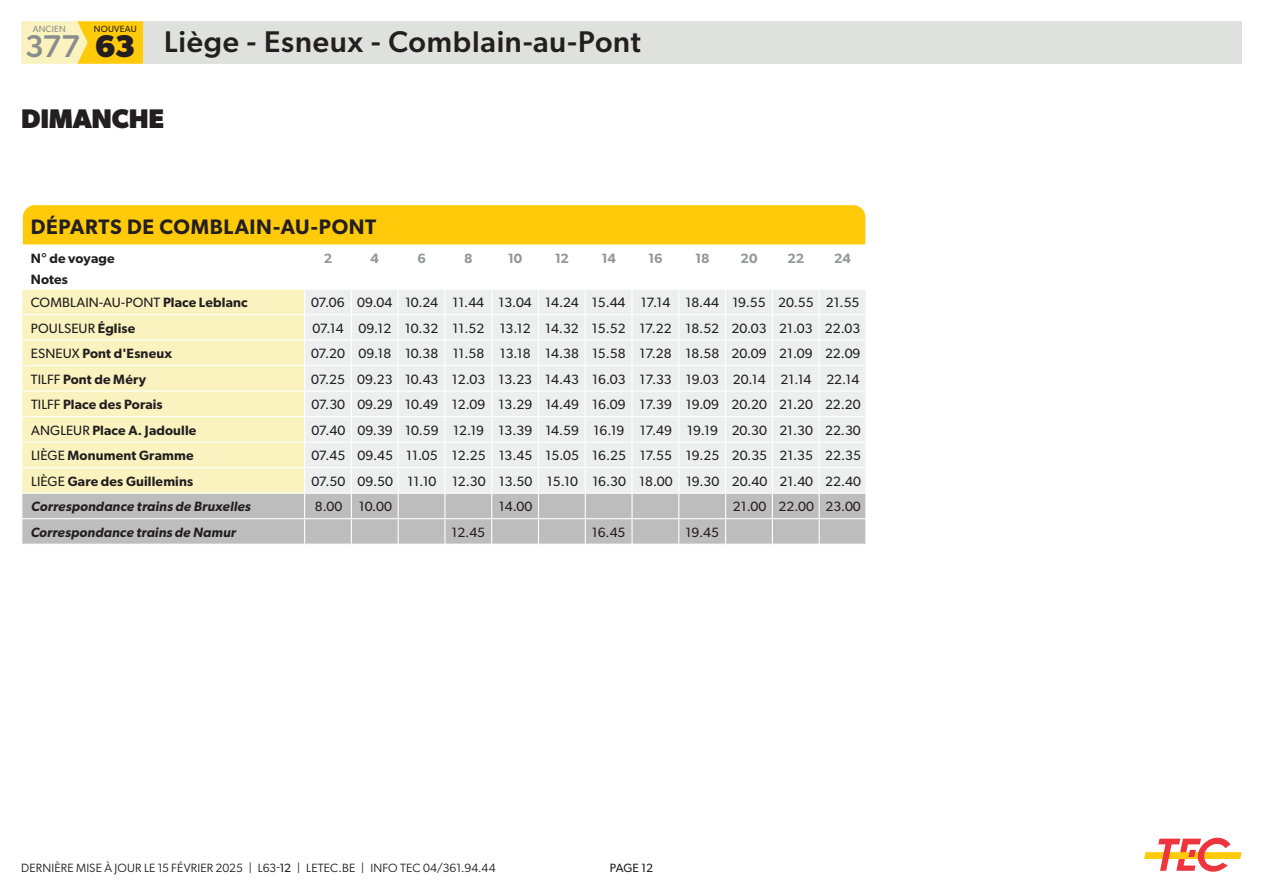
<style>
.page{position:relative;width:1263px;height:893px;background:#fff}
.page>*{position:absolute;margin:0;border:0;box-sizing:border-box;transform-origin:0 0}
.t1{font:500 31.5px "Gibson";color:#8a8d8e}
.t2{font:700 31.5px "Gibson";color:#231f20}
.t3{font:500 30px "Gibson";letter-spacing:.025em;color:#231f20}
.t4{font:700 27px "Gibson";letter-spacing:-.01em;color:#231f20}
.t5{font:600 21px "Gibson";letter-spacing:.03em;color:#231f20}
.t6{font:13.5px "Gibson";color:#231f20}
.t7{font:600 13.5px "Gibson";letter-spacing:.01em;color:#231f20}
.t8{font:italic 600 13.5px "Gibson";letter-spacing:.01em;color:#231f20}
.t9{font:600 13.5px "Gibson";letter-spacing:-.015em;color:#939598}
.t10{font:12px "Gibson";letter-spacing:.01em;color:#231f20}
.t11{font:12px "Gibson";letter-spacing:-.03em;color:#231f20}
.t12{font:9px "Gibson";letter-spacing:.025em;color:#231f20}
.t13{font:9px "Gibson";letter-spacing:.025em;color:#8a8d8e}
.s1{font-weight:600}
.s2{font-weight:400}
.s3{font-style:inherit}
</style>
<div class="page">
<div style="left:143px;top:21px;width:1099px;height:43px;background:#dfe1df"></div>
<div style="left:77px;top:21px;width:66px;height:43px;background:#feca0a"></div>
<svg style="left:21px;top:21px;width:67px;height:43px;background:#fbefb1"></svg>
<svg style="left:1144px;top:837px;width:98px;height:35px"></svg>
<svg style="left:22px;top:204px;width:844px;height:340px"></svg>
<p class="t13" style="left:33px;top:24px;width:35px">ANCIEN</p>
<p class="t12" style="left:94px;top:24px;width:44px">NOUVEAU</p>
<h1 class="t2" style="left:95px;top:28px;width:42px">63</h1>
<h1 class="t1" style="left:25px;top:27px;width:57px">377</h1>
<h2 class="t3" style="left:164px;top:23px;width:478px">Liège - Esneux - Comblain-au-Pont</h2>
<p class="t4" style="left:21px;top:103px;width:144px">DIMANCHE</p>
<p class="t5" style="left:31px;top:214px;width:347px">DÉPARTS DE COMBLAIN-AU-PONT</p>
<p class="t7" style="left:31px;top:250px;width:85px">N° de voyage</p>
<p class="t9" style="left:324px;top:250px;width:10px">2</p>
<p class="t9" style="left:371px;top:250px;width:10px">4</p>
<p class="t9" style="left:417px;top:250px;width:10px">6</p>
<p class="t9" style="left:464px;top:250px;width:10px">8</p>
<p class="t9" style="left:508px;top:250px;width:16px">10</p>
<p class="t9" style="left:555px;top:250px;width:16px">12</p>
<p class="t9" style="left:601px;top:250px;width:16px">14</p>
<p class="t9" style="left:648px;top:250px;width:16px">16</p>
<p class="t9" style="left:695px;top:250px;width:16px">18</p>
<p class="t9" style="left:740px;top:250px;width:18px">20</p>
<p class="t9" style="left:787px;top:250px;width:18px">22</p>
<p class="t9" style="left:834px;top:250px;width:18px">24</p>
<p class="t7" style="left:31px;top:271px;width:39px">Notes</p>
<p class="t6" style="left:31px;top:294px;width:219px">COMBLAIN-AU-PONT <span class="s1">Place Leblanc</span></p>
<p class="t6" style="left:311px;top:294px;width:35px">07.06</p>
<p class="t6" style="left:357px;top:294px;width:37px">09.04</p>
<p class="t6" style="left:405px;top:294px;width:35px">10.24</p>
<p class="t6" style="left:452px;top:294px;width:33px">11.44</p>
<p class="t6" style="left:498px;top:294px;width:35px">13.04</p>
<p class="t6" style="left:545px;top:294px;width:35px">14.24</p>
<p class="t6" style="left:592px;top:294px;width:35px">15.44</p>
<p class="t6" style="left:641px;top:294px;width:31px">17.14</p>
<p class="t6" style="left:685px;top:294px;width:35px">18.44</p>
<p class="t6" style="left:732px;top:294px;width:35px">19.55</p>
<p class="t6" style="left:778px;top:294px;width:37px">20.55</p>
<p class="t6" style="left:826px;top:294px;width:35px">21.55</p>
<p class="t6" style="left:31px;top:320px;width:106px">POULSEUR <span class="s1">Église</span></p>
<p class="t6" style="left:312px;top:320px;width:33px">07.14</p>
<p class="t6" style="left:358px;top:320px;width:34px">09.12</p>
<p class="t6" style="left:405px;top:320px;width:35px">10.32</p>
<p class="t6" style="left:453px;top:320px;width:33px">11.52</p>
<p class="t6" style="left:500px;top:320px;width:32px">13.12</p>
<p class="t6" style="left:545px;top:320px;width:35px">14.32</p>
<p class="t6" style="left:592px;top:320px;width:35px">15.52</p>
<p class="t6" style="left:639px;top:320px;width:34px">17.22</p>
<p class="t6" style="left:685px;top:320px;width:35px">18.52</p>
<p class="t6" style="left:731px;top:320px;width:37px">20.03</p>
<p class="t6" style="left:779px;top:320px;width:35px">21.03</p>
<p class="t6" style="left:825px;top:320px;width:37px">22.03</p>
<p class="t7" style="left:31px;top:346px;width:143px"><span class="s2">ESNEUX</span> Pont d'Esneux</p>
<p class="t6" style="left:311px;top:345px;width:35px">07.20</p>
<p class="t6" style="left:359px;top:345px;width:34px">09.18</p>
<p class="t6" style="left:405px;top:345px;width:35px">10.38</p>
<p class="t6" style="left:453px;top:345px;width:33px">11.58</p>
<p class="t6" style="left:500px;top:345px;width:32px">13.18</p>
<p class="t6" style="left:545px;top:345px;width:35px">14.38</p>
<p class="t6" style="left:592px;top:345px;width:35px">15.58</p>
<p class="t6" style="left:639px;top:345px;width:34px">17.28</p>
<p class="t6" style="left:686px;top:345px;width:35px">18.58</p>
<p class="t6" style="left:732px;top:345px;width:37px">20.09</p>
<p class="t6" style="left:779px;top:345px;width:35px">21.09</p>
<p class="t6" style="left:825px;top:345px;width:37px">22.09</p>
<p class="t7" style="left:31px;top:372px;width:117px"><span class="s2">TILFF</span> Pont de Méry</p>
<p class="t6" style="left:311px;top:371px;width:35px">07.25</p>
<p class="t6" style="left:357px;top:371px;width:37px">09.23</p>
<p class="t6" style="left:405px;top:371px;width:35px">10.43</p>
<p class="t6" style="left:452px;top:371px;width:35px">12.03</p>
<p class="t6" style="left:498px;top:371px;width:35px">13.23</p>
<p class="t6" style="left:545px;top:371px;width:35px">14.43</p>
<p class="t6" style="left:592px;top:371px;width:35px">16.03</p>
<p class="t6" style="left:639px;top:371px;width:34px">17.33</p>
<p class="t6" style="left:686px;top:371px;width:35px">19.03</p>
<p class="t6" style="left:733px;top:371px;width:34px">20.14</p>
<p class="t6" style="left:780px;top:371px;width:32px">21.14</p>
<p class="t6" style="left:826px;top:371px;width:35px">22.14</p>
<p class="t7" style="left:31px;top:397px;width:133px"><span class="s2">TILFF</span> Place des Porais</p>
<p class="t6" style="left:311px;top:397px;width:35px">07.30</p>
<p class="t6" style="left:357px;top:397px;width:37px">09.29</p>
<p class="t6" style="left:405px;top:397px;width:35px">10.49</p>
<p class="t6" style="left:452px;top:397px;width:35px">12.09</p>
<p class="t6" style="left:499px;top:397px;width:35px">13.29</p>
<p class="t6" style="left:545px;top:397px;width:35px">14.49</p>
<p class="t6" style="left:592px;top:397px;width:35px">16.09</p>
<p class="t6" style="left:640px;top:397px;width:34px">17.39</p>
<p class="t6" style="left:686px;top:397px;width:35px">19.09</p>
<p class="t6" style="left:732px;top:397px;width:37px">20.20</p>
<p class="t6" style="left:779px;top:397px;width:35px">21.20</p>
<p class="t6" style="left:825px;top:397px;width:37px">22.20</p>
<p class="t7" style="left:31px;top:422px;width:167px"><span class="s2">ANGLEUR</span> Place A. Jadoulle</p>
<p class="t6" style="left:311px;top:422px;width:35px">07.40</p>
<p class="t6" style="left:357px;top:422px;width:37px">09.39</p>
<p class="t6" style="left:405px;top:422px;width:35px">10.59</p>
<p class="t6" style="left:453px;top:422px;width:32px">12.19</p>
<p class="t6" style="left:499px;top:422px;width:35px">13.39</p>
<p class="t6" style="left:545px;top:422px;width:35px">14.59</p>
<p class="t6" style="left:594px;top:422px;width:32px">16.19</p>
<p class="t6" style="left:640px;top:422px;width:34px">17.49</p>
<p class="t6" style="left:687px;top:422px;width:32px">19.19</p>
<p class="t6" style="left:732px;top:422px;width:37px">20.30</p>
<p class="t6" style="left:779px;top:422px;width:35px">21.30</p>
<p class="t6" style="left:825px;top:422px;width:37px">22.30</p>
<p class="t7" style="left:31px;top:448px;width:164px"><span class="s2">LIÈGE</span> Monument Gramme</p>
<p class="t6" style="left:311px;top:448px;width:35px">07.45</p>
<p class="t6" style="left:357px;top:448px;width:37px">09.45</p>
<p class="t6" style="left:406px;top:448px;width:33px">11.05</p>
<p class="t6" style="left:452px;top:448px;width:35px">12.25</p>
<p class="t6" style="left:499px;top:448px;width:35px">13.45</p>
<p class="t6" style="left:546px;top:448px;width:35px">15.05</p>
<p class="t6" style="left:592px;top:448px;width:35px">16.25</p>
<p class="t6" style="left:640px;top:448px;width:34px">17.55</p>
<p class="t6" style="left:686px;top:448px;width:35px">19.25</p>
<p class="t6" style="left:732px;top:448px;width:37px">20.35</p>
<p class="t6" style="left:779px;top:448px;width:35px">21.35</p>
<p class="t6" style="left:825px;top:448px;width:37px">22.35</p>
<p class="t7" style="left:31px;top:473px;width:163px"><span class="s2">LIÈGE</span> Gare des Guillemins</p>
<p class="t6" style="left:312px;top:473px;width:35px">07.50</p>
<p class="t6" style="left:358px;top:473px;width:37px">09.50</p>
<p class="t6" style="left:408px;top:473px;width:30px">11.10</p>
<p class="t6" style="left:452px;top:473px;width:35px">12.30</p>
<p class="t6" style="left:499px;top:473px;width:35px">13.50</p>
<p class="t6" style="left:547px;top:473px;width:32px">15.10</p>
<p class="t6" style="left:592px;top:473px;width:35px">16.30</p>
<p class="t6" style="left:639px;top:473px;width:35px">18.00</p>
<p class="t6" style="left:686px;top:473px;width:35px">19.30</p>
<p class="t6" style="left:732px;top:473px;width:37px">20.40</p>
<p class="t6" style="left:779px;top:473px;width:35px">21.40</p>
<p class="t6" style="left:825px;top:473px;width:37px">22.40</p>
<p class="t8" style="left:31px;top:499px;width:221px">Correspondance trains de Bruxelles</p>
<p class="t6" style="left:315px;top:499px;width:29px">8.00</p>
<p class="t6" style="left:359px;top:499px;width:35px">10.00</p>
<p class="t6" style="left:499px;top:499px;width:35px">14.00</p>
<p class="t6" style="left:733px;top:499px;width:35px">21.00</p>
<p class="t6" style="left:779px;top:499px;width:37px">22.00</p>
<p class="t6" style="left:825px;top:499px;width:37px">23.00</p>
<p class="t8" style="left:31px;top:524px;width:207px">Correspondance trains de Namur</p>
<p class="t6" style="left:451px;top:524px;width:35px">12.45</p>
<p class="t6" style="left:592px;top:524px;width:35px">16.45</p>
<p class="t6" style="left:685px;top:524px;width:35px">19.45</p>
<p class="t10" style="left:21px;top:859px;width:476px">DERNIÈRE MISE À JOUR LE 15 FÉVRIER 2025 | L63-<span class="s3">12</span> | LETEC.BE | INFO TEC 04/361.94.44</p>
<p class="t11" style="left:610px;top:860px;width:45px">PAGE 12</p>
</div>
